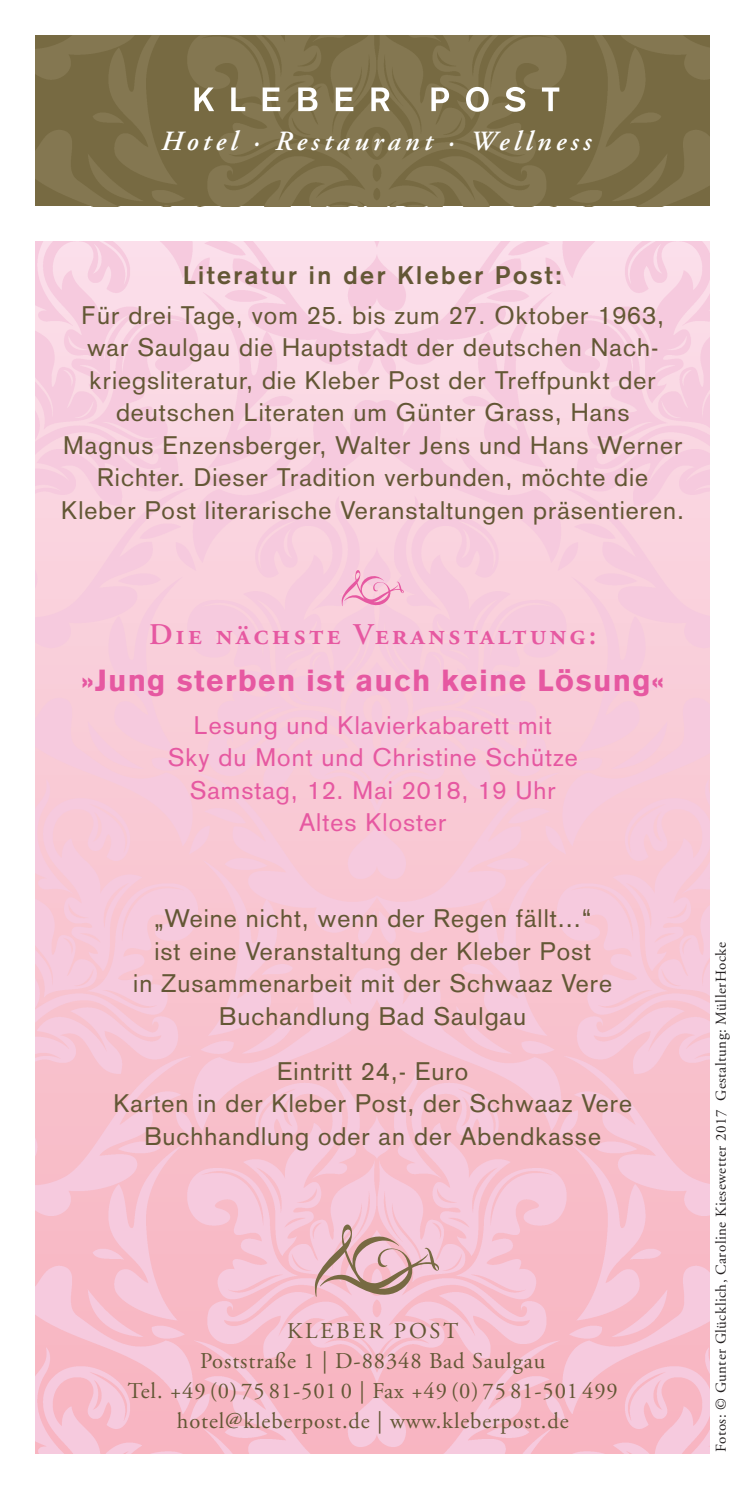
<style>
.page{position:relative;width:745px;height:1489px;background:#fff}
.page>*{position:absolute;margin:0;border:0;box-sizing:border-box;transform-origin:0 0}
.t1{font:900 30px "Akzidenz Grotesk";letter-spacing:.04em;color:#e658a1}
.t2{font:30px "Adobe Garamond Semibold SC";letter-spacing:.1em;color:#e658a1}
.t3{font:italic 600 27.75px "Adobe Garamond";letter-spacing:.16em;color:#fff}
.t4{font:25px/32.5px "Akzidenz Grotesk";letter-spacing:.04em;color:#635735;text-align:center}
.t5{font:25px/32.5px "Akzidenz Grotesk";letter-spacing:.04em;color:#e658a1;text-align:center}
.t6{font:700 25px "Akzidenz Grotesk";letter-spacing:.1em;color:#635735}
.t7{font:22.5px/30px "Adobe Garamond";letter-spacing:.04em;color:#635735;text-align:center}
.t8{font:15px "Adobe Garamond";letter-spacing:.03em;color:#231f20}
</style>
<div class="page">
<img style="left:36px;top:242px;width:673px;height:1211px">
<div style="left:36px;top:35px;width:673px;height:171px;background:#7e714a"></div>
<svg style="left:194px;top:87px;width:365px;height:25px"></svg>
<svg style="left:314px;top:1224px;width:125px;height:81px;background:#e0b5bd"></svg>
<svg style="left:341px;top:570px;width:62px;height:40px;background:#f5b9d2"></svg>
<p class="t3" style="left:161px;top:126px;width:431px">Hotel · Restaurant · Wellness</p>
<p class="t6" style="left:183px;top:260px;width:380px">Literatur in der Kleber Post:</p>
<p class="t4" style="left:61px;top:298px;width:624px">Für drei Tage, vom 25. bis zum 27. Oktober 1963, war Saulgau die Hauptstadt der deutschen Nach&shy;kriegsliteratur, die Kleber Post der Treffpunkt der deutschen Literaten um Günter Grass, Hans<br>Magnus Enzensberger, Walter Jens und Hans Werner Richter. Dieser Tradition verbunden, möchte die Kleber Post literarische Veranstaltungen präsentieren.</p>
<p class="t2" style="left:149px;top:617px;width:448px">Die nächste Veranstaltung:</p>
<p class="t1" style="left:82px;top:662px;width:583px">»Jung sterben ist auch keine Lösung«</p>
<p class="t5" style="left:168px;top:708px;width:411px">Lesung und Klavierkabarett mit<br>Sky du Mont und Christine Schütze<br>Samstag, 12. Mai 2018, 19 Uhr<br>Altes Kloster</p>
<p class="t4" style="left:133px;top:902px;width:480px">„Weine nicht, wenn der Regen fällt...“<br>ist eine Veranstaltung der Kleber Post<br>in Zusammenarbeit mit der Schwaaz Vere Buchandlung Bad Saulgau</p>
<p class="t4" style="left:113px;top:1054px;width:520px">Eintritt 24,- Euro<br>Karten in der Kleber Post, der Schwaaz Vere<br>Buchhandlung oder an der Abendkasse</p>
<p class="t7" style="left:128px;top:1316px;width:491px">KLEBER POST<br>Poststraße 1 | D-88348 Bad Saulgau<br>Tel. +49 (0) 75 81-501 0 | Fax +49 (0) 75 81-501 499 hotel@kleberpost.de | www.kleberpost.de</p>
<p class="t8" style="left:712px;top:1451px;width:511px;rotate:-90deg">Fotos: © Gunter Glücklich, Caroline Kiesewetter 2017 Gestaltung: MüllerHocke</p>
</div>
